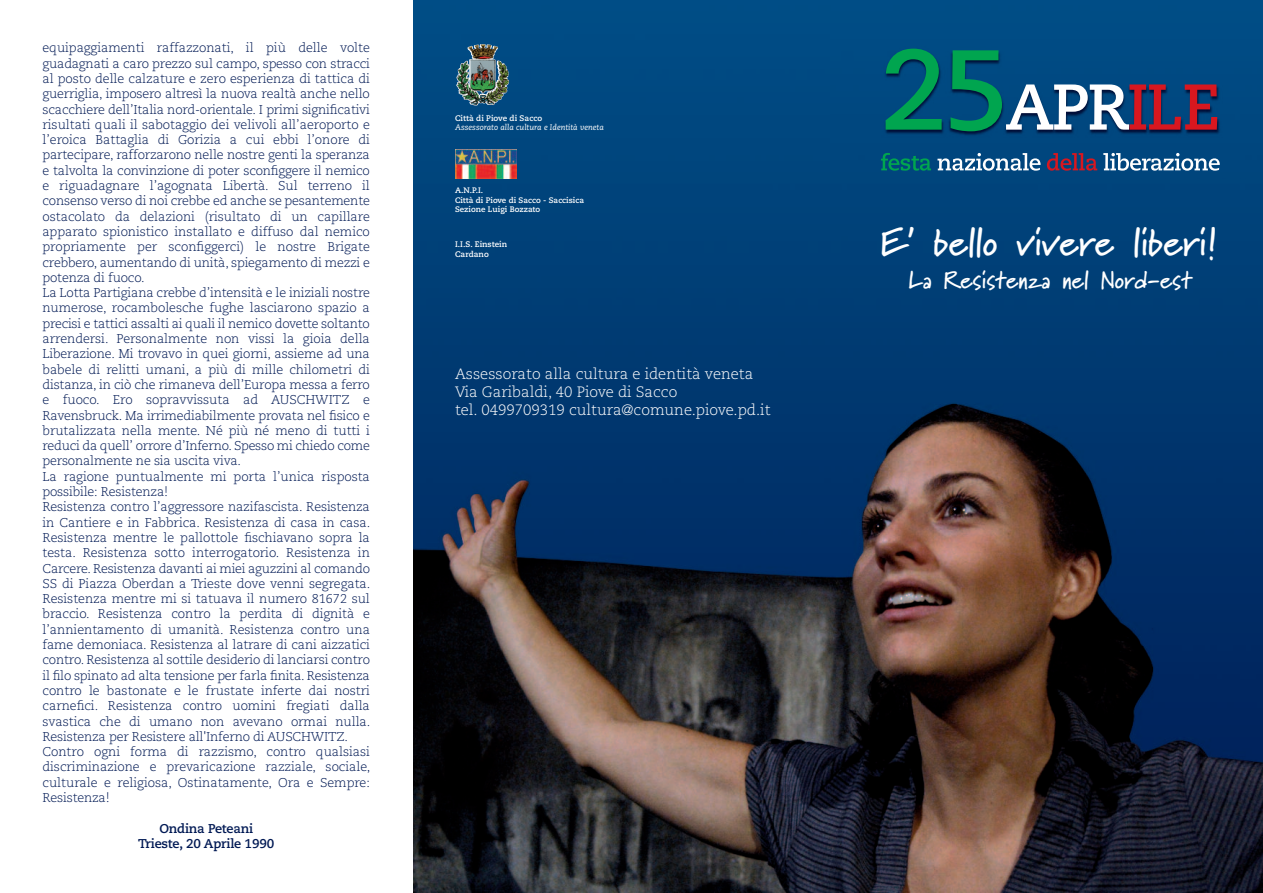
<style>
.page{position:relative;width:1263px;height:893px;background:#fff}
.page>*{position:absolute;margin:0;border:0;box-sizing:border-box;transform-origin:0 0}
.t1{font:700 64.5px "Caecilia LT Std";letter-spacing:-.04em;color:#fff}
.t2{font:700 37.5px "Marydale";color:#fff}
.t3{font:700 23.85px "Marydale";color:#fff}
.t4{font:300 15px/18px "Caecilia LT Std";color:#fff}
.t5{font:300 12.75px/15.3px "Caecilia LT Std";letter-spacing:-.01em;color:#001954}
.t6{font:700 12.75px/15.3px "Caecilia LT Std";letter-spacing:-.015em;color:#001954;text-align:center}
.t7{font:700 8.1px/9.8px "Caecilia LT Std";color:#fff}
.t8{font:italic 8.1px "Caecilia LT Std";color:#fff}
.t9{font:700 7.95px/9.6px "Caecilia LT Std";color:#fff}
.s1{font-size:113.25px;color:#00a54f}
.s2{color:#d8171f}
</style>
<div class="page">
<img style="left:413px;top:0;width:850px;height:893px">
<img style="left:830px;top:28px;width:433px;height:150px">
<img style="left:881px;top:153px;width:50px;height:18px">
<img style="left:937px;top:153px;width:103px;height:18px">
<img style="left:1047px;top:153px;width:50px;height:18px">
<img style="left:1103px;top:153px;width:117px;height:18px">
<img style="left:492px;top:46px;width:6px;height:36px">
<img style="left:455px;top:150px;width:62px;height:28px">
<p class="t5" style="left:43px;top:41px;width:329px">equipaggiamenti raffazzonati, il più delle volte guadagnati a caro prezzo sul campo, spesso con stracci al posto delle calzature e zero esperienza di tattica di guerriglia, imposero altresì la nuova realtà anche nello scacchiere dell’Italia nord-orientale. I primi significativi risultati quali il sabotaggio dei velivoli all’aeroporto e l’eroica Battaglia di Gorizia a cui ebbi l’onore di partecipare, rafforzarono nelle nostre genti la speranza e talvolta la convinzione di poter sconfiggere il nemico e riguadagnare l’agognata Libertà. Sul terreno il consenso verso di noi crebbe ed anche se pesantemente ostacolato da delazioni (risultato di un capillare apparato spionistico installato e diffuso dal nemico propriamente per sconfiggerci) le nostre Brigate crebbero, aumentando di unità, spiegamento di mezzi e potenza di fuoco.<br>La Lotta Partigiana crebbe d’intensità e le iniziali nostre numerose, rocambolesche fughe lasciarono spazio a precisi e tattici assalti ai quali il nemico dovette soltanto arrendersi. Personalmente non vissi la gioia della Liberazione. Mi trovavo in quei giorni, assieme ad una babele di relitti umani, a più di mille chilometri di distanza, in ciò che rimaneva dell’Europa messa a ferro e fuoco. Ero sopravvissuta ad AUSCHWITZ e Ravensbruck. Ma irrimediabilmente provata nel fisico e brutalizzata nella mente. Né più né meno di tutti i reduci da quell’ orrore d’Inferno. Spesso mi chiedo come personalmente ne sia uscita viva.<br>La ragione puntualmente mi porta l’unica risposta possibile: Resistenza!<br>Resistenza contro l’aggressore nazifascista. Resistenza in Cantiere e in Fabbrica. Resistenza di casa in casa.<br>Resistenza mentre le pallottole fischiavano sopra la testa. Resistenza sotto interrogatorio. Resistenza in Carcere. Resistenza davanti ai miei aguzzini al comando SS di Piazza Oberdan a Trieste dove venni segregata.<br>Resistenza mentre mi si tatuava il numero 81672 sul braccio. Resistenza contro la perdita di dignità e l’annientamento di umanità. Resistenza contro una fame demoniaca. Resistenza al latrare di cani aizzatici contro. Resistenza al sottile desiderio di lanciarsi contro il filo spinato ad alta tensione per farla finita. Resistenza contro le bastonate e le frustate inferte dai nostri carnefici. Resistenza contro uomini fregiati dalla svastica che di umano non avevano ormai nulla.<br>Resistenza per Resistere all'Inferno di AUSCHWITZ.<br>Contro ogni forma di razzismo, contro qualsiasi discriminazione e prevaricazione razziale, sociale, culturale e religiosa, Ostinatamente, Ora e Sempre:<br>Resistenza!</p>
<p class="t6" style="left:138px;top:822px;width:138px">Ondina Peteani<br>Trieste, 20 Aprile 1990</p>
<p class="t7" style="left:455px;top:114px;width:89px">Città di Piove di Sacco</p>
<p class="t8" style="left:455px;top:124px;width:150px">Assessorato alla cultura e Identità veneta</p>
<p class="t9" style="left:455px;top:186px;width:131px">A.N.P.I.<br>Città di Piove di Sacco - Saccisica<br>Sezione Luigi Bozzato</p>
<p class="t7" style="left:455px;top:240px;width:54px">I.I.S. Einstein<br>Cardano</p>
<p class="t4" style="left:455px;top:366px;width:317px">Assessorato alla cultura e identità veneta<br>Via Garibaldi, 40 Piove di Sacco<br>tel. 0499709319 cultura@comune.piove.pd.it</p>
<h1 class="t1" style="left:880px;top:80px;width:342px"><span class="s1">25</span>APR<span class="s2">ILE</span></h1>
<h2 class="t2" style="left:881px;top:220px;width:340px">E’ bello vivere liberi!</h2>
<h3 class="t3" style="left:909px;top:266px;width:285px">La Resistenza nel Nord-est</h3>
</div>
